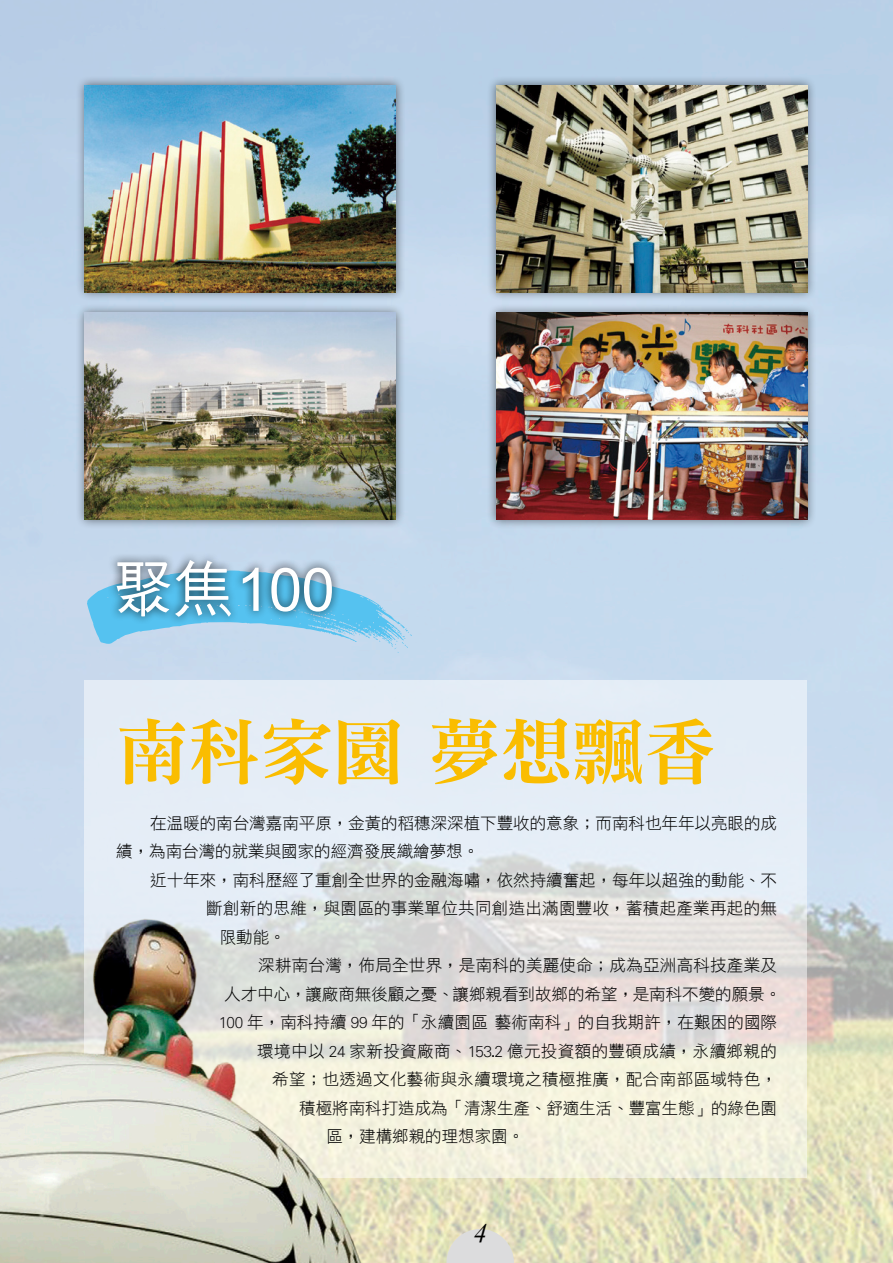
<style>
.page{position:relative;width:893px;height:1263px;background:#fff}
.page>*{position:absolute;margin:0;border:0;box-sizing:border-box;transform-origin:0 0}
.t1{font:72px "DFN Ming W9 WINP BF";color:#fabd00}
.t2{font:60px "DF Hei Md HKP BF";color:#fff}
.t3{font:italic 27px "Times New Roman";color:#000}
.t4{font:16.5px/28.5px "DF Hei Lt HKP BF";color:#000}
.t5{font:16.5px "DF Hei Lt HKP BF";letter-spacing:.025em;color:#000}
.t6{font:16.5px "DF Hei Lt HKP BF";letter-spacing:.02em;color:#000}
</style>
<div class="page">
<img style="left:0;top:0;width:893px;height:1263px">
<div style="left:75px;top:75px;width:330px;height:226px;background:#000;opacity:.5"></div>
<img style="left:85px;top:85px;width:311px;height:207px">
<div style="left:486px;top:75px;width:330px;height:226px;background:#000;opacity:.5"></div>
<img style="left:496px;top:85px;width:311px;height:207px">
<div style="left:486px;top:303px;width:330px;height:226px;background:#000;opacity:.5"></div>
<img style="left:496px;top:313px;width:311px;height:207px">
<div style="left:76px;top:303px;width:330px;height:226px;background:#000;opacity:.5"></div>
<img style="left:85px;top:313px;width:311px;height:207px">
<svg style="left:87px;top:570px;width:325px;height:83px;background:#abd3ee"></svg>
<div style="left:106px;top:550px;width:234px;height:74px;background:#000;opacity:.75"></div>
<svg style="left:85px;top:680px;width:722px;height:498px;background:#e6eaec"></svg>
<img style="left:0;top:839px;width:544px;height:424px">
<svg style="left:446px;top:1229px;width:68px;height:34px;background:#dddcd5"></svg>
<h2 class="t2" style="left:113px;top:559px;width:222px">聚焦100</h2>
<h1 class="t1" style="left:116px;top:715px;width:601px">南科家園 夢想飄香</h1>
<p class="t4" style="left:116px;top:809px;width:662px;text-indent:34px">在溫暖的南台灣嘉南平原，金黃的稻穗深深植下豐收的意象；而南科也年年以亮眼的成績，為南台灣的就業與國家的經濟發展織繪夢想。</p>
<p class="t4" style="left:150px;top:866px;width:628px">近十年來，南科歷經了重創全世界的金融海嘯，依然持續奮起，每年以超強的動能、不</p>
<p class="t6" style="left:206px;top:900px;width:572px">斷創新的思維，與園區的事業單位共同創造出滿園豐收，蓄積起產業再起的無</p>
<p class="t4" style="left:220px;top:923px;width:67px">限動能。</p>
<p class="t4" style="left:258px;top:951px;width:520px">深耕南台灣，佈局全世界，是南科的美麗使命；成為亞洲高科技產業及</p>
<p class="t4" style="left:224px;top:980px;width:558px">人才中心，讓廠商無後顧之憂、讓鄉親看到故鄉的希望，是南科不變的願景。</p>
<p class="t4" style="left:218px;top:1008px;width:560px">100 年，南科持續 99 年的「永續園區 藝術南科」的自我期許，在艱困的國際</p>
<p class="t5" style="left:257px;top:1043px;width:521px">環境中以 24 家新投資廠商、153.2 億元投資額的豐碩成績，永續鄉親的</p>
<p class="t5" style="left:272px;top:1071px;width:506px">希望；也透過文化藝術與永續環境之積極推廣，配合南部區域特色，</p>
<p class="t4" style="left:299px;top:1094px;width:479px">積極將南科打造成為「清潔生產、舒適生活、豐富生態」的綠色園</p>
<p class="t4" style="left:326px;top:1122px;width:199px">區，建構鄉親的理想家園。</p>
<h3 class="t3" style="left:473px;top:1214px;width:15px">4</h3>
</div>
